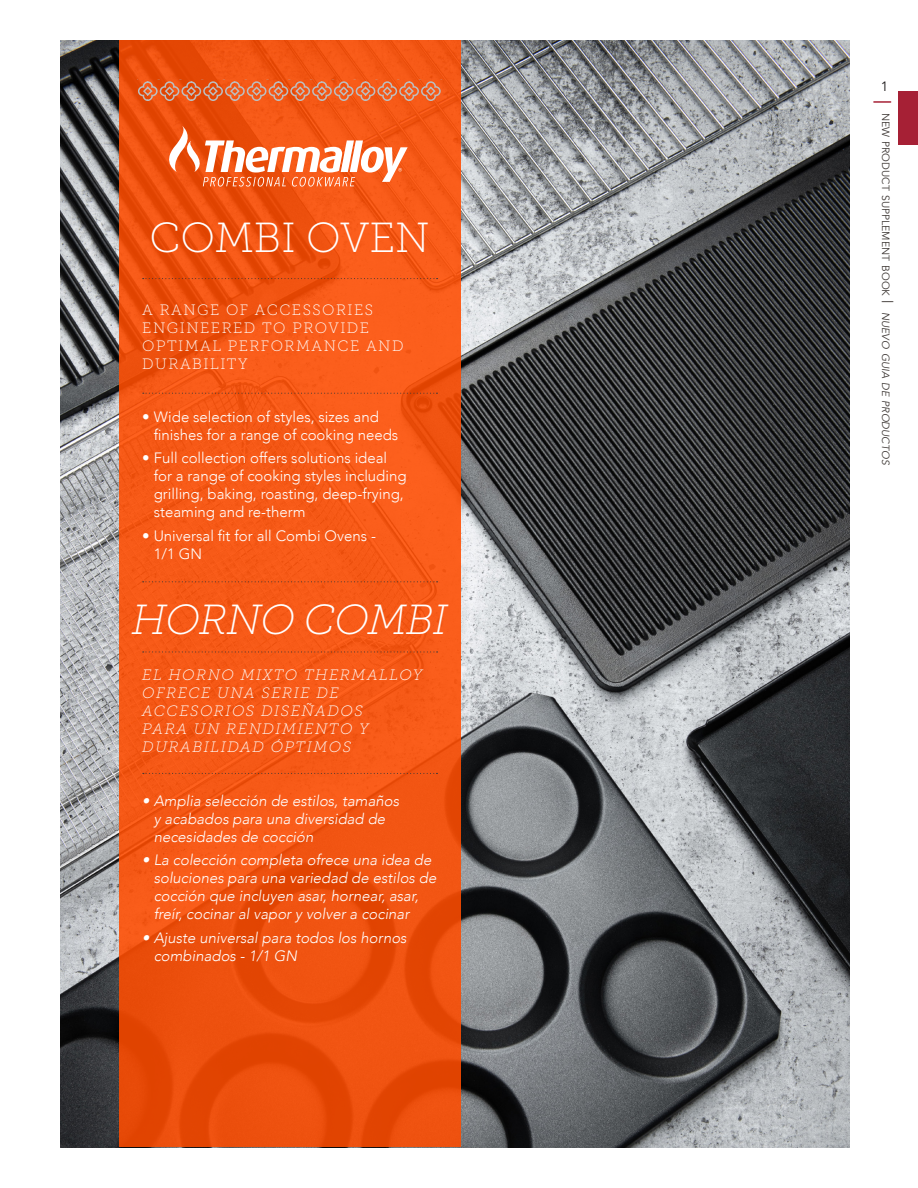
<style>
.page{position:relative;width:918px;height:1188px;background:#fff}
.page>*{position:absolute;margin:0;border:0;box-sizing:border-box;transform-origin:0 0}
.t1{font:italic 42px "Museo Slab 100";letter-spacing:-.025em;color:#fff}
.t2{font:42px "Museo Slab 100";color:#fff}
.t3{font:italic 300 15px/18px "Avenir";color:#fff}
.t4{font:300 15px/18px "Avenir";color:#fff}
.t5{font:italic 15px/18px "Museo Slab 100";letter-spacing:.1em;color:#fff}
.t6{font:15px/18px "Museo Slab 100";letter-spacing:.1em;color:#fff}
.t7{font:13.5px "Avenir";color:#231f20}
.t8{font:10.5px "Avenir";color:#3e3835}
.s1{font-size:15px}
.s2{font-style:italic}
</style>
<div class="page">
<svg style="left:874px;top:101px;width:17px;height:2px"></svg>
<div style="left:898px;top:91px;width:20px;height:54px;background:#a62035"></div>
<img style="left:60px;top:40px;width:789px;height:1108px">
<svg style="left:119px;top:40px;width:342px;height:1108px;background:#f15412"></svg>
<svg style="left:138px;top:80px;width:304px;height:21px;background:#e26f3f"></svg>
<svg style="left:169px;top:126px;width:239px;height:61px"></svg>
<svg style="left:143px;top:393px;width:295px;height:1px"></svg>
<svg style="left:143px;top:773px;width:295px;height:1px"></svg>
<svg style="left:143px;top:278px;width:295px;height:1px"></svg>
<svg style="left:143px;top:651px;width:295px;height:2px"></svg>
<svg style="left:143px;top:581px;width:295px;height:1px"></svg>
<p class="t2" style="left:149px;top:215px;width:282px">COMBI OVEN</p>
<p class="t6" style="left:142px;top:301px;width:263px">A RANGE OF ACCESSORIES<br>ENGINEERED TO PROVIDE<br>OPTIMAL PERFORMANCE AND<br>DURABILITY</p>
<p class="t4" style="left:154px;top:407px;width:246px;text-indent:-11px">• Wide selection of styles, sizes and finishes for a range of cooking needs</p>
<p class="t4" style="left:154px;top:449px;width:254px;text-indent:-11px">• Full collection offers solutions ideal for a range of cooking styles including grilling, baking, roasting, deep-frying, steaming and re-therm</p>
<p class="t4" style="left:154px;top:527px;width:224px;text-indent:-11px">• Universal fit for all Combi Ovens -<br>1/1 GN</p>
<p class="t1" style="left:132px;top:597px;width:318px">HORNO COMBI</p>
<p class="t5" style="left:142px;top:666px;width:281px">EL HORNO MIXTO THERMALLOY<br>OFRECE UNA SERIE DE<br>ACCESORIOS DISEÑADOS<br>PARA UN RENDIMIENTO Y<br>DURABILIDAD ÓPTIMOS</p>
<p class="t3" style="left:154px;top:791px;width:247px;text-indent:-11px">• Amplia selección de estilos, tamaños y acabados para una diversidad de necesidades de cocción</p>
<p class="t3" style="left:154px;top:851px;width:284px;text-indent:-11px">• La colección completa ofrece una idea de soluciones para una variedad de estilos de cocción que incluyen asar, hornear, asar, freír, cocinar al vapor y volver a cocinar</p>
<p class="t3" style="left:154px;top:929px;width:254px;text-indent:-11px">• Ajuste universal para todos los hornos combinados - 1/1 GN</p>
<p class="t7" style="left:881px;top:79px;width:9px">1</p>
<p class="t8" style="left:892px;top:113px;width:354px;rotate:90deg">new product supplement book <span class="s1">|</span> <span class="s2">nuevo guia de productos</span></p>
</div>
